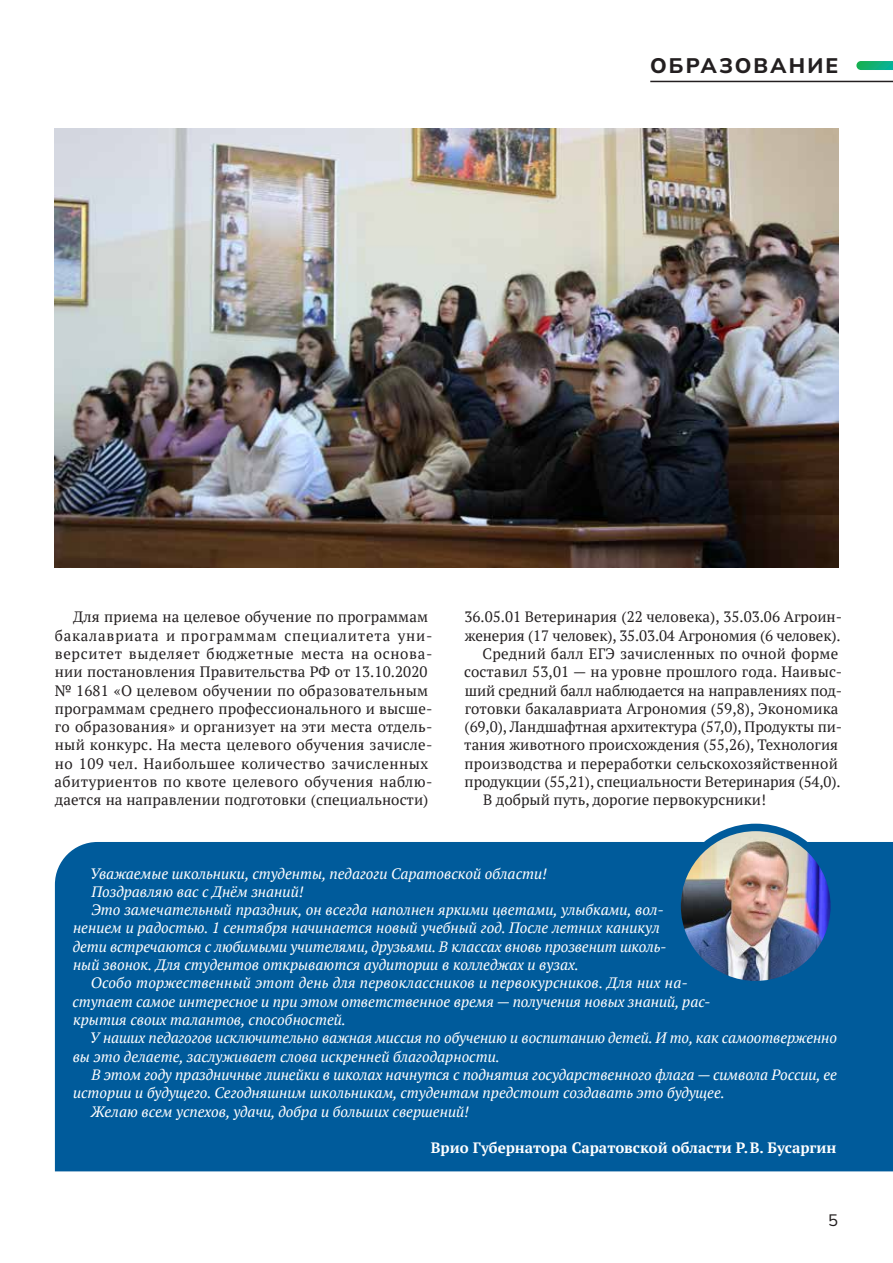
<style>
.page{position:relative;width:893px;height:1263px;background:#fff}
.page>*{position:absolute;margin:0;border:0;box-sizing:border-box;transform-origin:0 0}
.t1{font:800 21px "Mulish";letter-spacing:.1em;color:#231f20}
.t2{font:16.5px "Mulish";color:#231f20}
.t3{font:15px/18.3px "PT Serif";letter-spacing:.01em;color:#231f20}
.t4{font:italic 15px "PT Serif";color:#fff}
.t5{font:15px "PT Serif";letter-spacing:-.01em;color:#231f20}
.t6{font:700 15px "PT Serif";color:#fff}
</style>
<div class="page">
<div style="left:55px;top:842px;width:838px;height:329px;background:#005b9b"></div>
<img style="left:677px;top:827px;width:157px;height:158px;border-radius:79px">
<div style="left:673px;top:824px;width:165px;height:164px;border:8px solid #005b9b;border-radius:50%"></div>
<img style="left:55px;top:128px;width:783px;height:439px">
<svg style="left:856px;top:61px;width:37px;height:9px"></svg>
<hr style="left:650px;top:81px;width:243px;height:1px;background:#231f20">
<h1 class="t1" style="left:650px;top:51px;width:189px">ОБРАЗОВАНИЕ</h1>
<p class="t3" style="left:55px;top:608px;width:379px;text-indent:18px">Для приема на целевое обучение по программам бакалавриата и программам специалитета уни&shy;верситет выделяет бюджетные места на основа&shy;нии постановления Правительства РФ от 13.10.2020 № 1681 «О целевом обучении по образовательным программам среднего профессионального и высше&shy;го образования» и организует на эти места отдель&shy;ный конкурс. На места целевого обучения зачисле&shy;но 109 чел. Наибольшее количество зачисленных абитуриентов по квоте целевого обучения наблю&shy;дается на направлении подготовки (специальности)</p>
<p class="t3" style="left:464px;top:608px;width:379px">36.05.01 Ветеринария (22 человека), 35.03.06 Агроин-</p>
<p class="t3" style="left:465px;top:626px;width:377px">женерия (17 человек), 35.03.04 Агрономия (6 человек).</p>
<p class="t3" style="left:483px;top:644px;width:357px">Средний балл ЕГЭ зачисленных по очной форме</p>
<p class="t3" style="left:464px;top:663px;width:380px">составил 53,01 — на уровне прошлого года. Наивыс-</p>
<p class="t3" style="left:465px;top:681px;width:379px">ший средний балл наблюдается на направлениях под-</p>
<p class="t3" style="left:465px;top:699px;width:375px">готовки бакалавриата Агрономия (59,8), Экономика</p>
<p class="t3" style="left:465px;top:717px;width:379px">(69,0), Ландшафтная архитектура (57,0), Продукты пи-</p>
<p class="t3" style="left:464px;top:736px;width:375px">тания животного происхождения (55,26), Технология</p>
<p class="t3" style="left:465px;top:754px;width:375px">производства и переработки сельскохозяйственной</p>
<p class="t5" style="left:465px;top:772px;width:378px">продукции (55,21), специальности Ветеринария (54,0).</p>
<p class="t3" style="left:483px;top:791px;width:284px">В добрый путь, дорогие первокурсники!</p>
<p class="t4" style="left:90px;top:864px;width:459px">Уважаемые школьники, студенты, педагоги Саратовской области!</p>
<p class="t4" style="left:92px;top:882px;width:214px">Поздравляю вас с Днём знаний!</p>
<p class="t4" style="left:91px;top:900px;width:574px">Это замечательный праздник, он всегда наполнен яркими цветами, улыбками, вол-</p>
<p class="t4" style="left:73px;top:918px;width:588px">нением и радостью. 1 сентября начинается новый учебный год. После летних каникул</p>
<p class="t4" style="left:73px;top:937px;width:595px">дети встречаются с любимыми учителями, друзьями. В классах вновь прозвенит школь-</p>
<p class="t4" style="left:73px;top:955px;width:507px">ный звонок. Для студентов открываются аудитории в колледжах и вузах.</p>
<p class="t4" style="left:91px;top:973px;width:598px">Особо торжественный этот день для первоклассников и первокурсников. Для них на-</p>
<p class="t4" style="left:72px;top:992px;width:639px">ступает самое интересное и при этом ответственное время — получения новых знаний, рас-</p>
<p class="t4" style="left:73px;top:1010px;width:274px">крытия своих талантов, способностей.</p>
<p class="t4" style="left:90px;top:1028px;width:748px">У наших педагогов исключительно важная миссия по обучению и воспитанию детей. И то, как самоотверженно</p>
<p class="t4" style="left:73px;top:1047px;width:429px">вы это делаете, заслуживает слова искренней благодарности.</p>
<p class="t4" style="left:92px;top:1065px;width:747px">В этом году праздничные линейки в школах начнутся с поднятия государственного флага — символа России, ее</p>
<p class="t4" style="left:73px;top:1083px;width:653px">истории и будущего. Сегодняшним школьникам, студентам предстоит создавать это будущее.</p>
<p class="t4" style="left:91px;top:1101px;width:380px">Желаю всем успехов, удачи, добра и больших свершений!</p>
<p class="t6" style="left:431px;top:1138px;width:407px">Врио Губернатора Саратовской области Р.В. Бусаргин</p>
<p class="t2" style="left:828px;top:1209px;width:11px">5</p>
</div>
